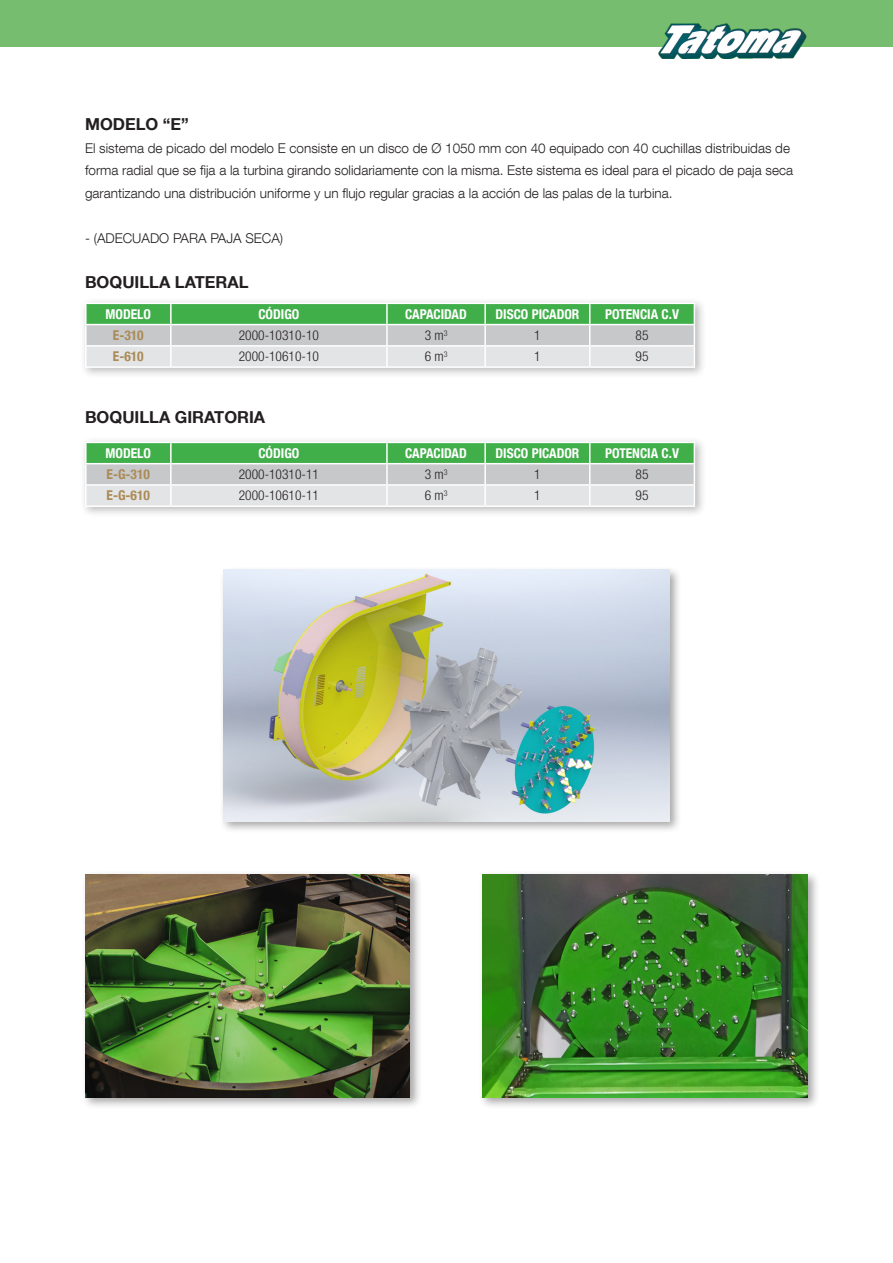
<style>
.page{position:relative;width:893px;height:1263px;background:#fff}
.page>*{position:absolute;margin:0;border:0;box-sizing:border-box;transform-origin:0 0}
.t1{font:700 16.5px "Helvetica Neue LT Com";color:#231f20}
.t2{font:300 13.5px/22.5px "Helvetica Neue LT Com";color:#231f20}
.t3{font:700 condensed 13.5px "Helvetica Neue LT Com";color:#fff}
.t4{font:300 condensed 13.5px "Helvetica Neue LT Com";color:#231f20}
.t5{font:700 condensed 13.5px "Helvetica Neue LT Com";color:#ab8b56}
</style>
<div class="page">
<div style="left:0;top:0;width:893px;height:47px;background:#76bd6f"></div>
<img style="left:658px;top:23px;width:149px;height:36px">
<div style="left:479px;top:870px;width:341px;height:240px;background:#231f20;opacity:.4"></div>
<img style="left:483px;top:874px;width:325px;height:224px">
<div style="left:81px;top:870px;width:341px;height:240px;background:#231f20;opacity:.4"></div>
<img style="left:85px;top:874px;width:325px;height:224px">
<div style="left:80px;top:297px;width:626px;height:82px;background:#231f20;opacity:.3"></div>
<hr style="left:171px;top:366px;width:216px;height:2px;background:#fff">
<hr style="left:387px;top:366px;width:98px;height:2px;background:#fff">
<hr style="left:485px;top:366px;width:105px;height:2px;background:#fff">
<hr style="left:590px;top:366px;width:105px;height:2px;background:#fff">
<svg style="left:85px;top:303px;width:610px;height:64px;background:#abcdaf"></svg>
<hr style="left:85px;top:366px;width:86px;height:2px;background:#fff">
<div style="left:80px;top:436px;width:626px;height:82px;background:#231f20;opacity:.3"></div>
<hr style="left:171px;top:505px;width:216px;height:2px;background:#fff">
<hr style="left:387px;top:505px;width:98px;height:2px;background:#fff">
<hr style="left:485px;top:505px;width:105px;height:2px;background:#fff">
<hr style="left:590px;top:505px;width:105px;height:2px;background:#fff">
<svg style="left:85px;top:442px;width:610px;height:64px;background:#abcdaf"></svg>
<hr style="left:85px;top:505px;width:86px;height:2px;background:#fff">
<div style="left:219px;top:566px;width:463px;height:268px;background:#231f20;opacity:.4"></div>
<img style="left:223px;top:570px;width:447px;height:251px">
<p class="t1" style="left:85px;top:114px;width:105px">MODELO “E”</p>
<p class="t2" style="left:85px;top:136px;width:709px">El sistema de picado del modelo E consiste en un disco de Ø 1050 mm con 40 equipado con 40 cuchillas distribuidas de forma radial que se fija a la turbina girando solidariamente con la misma. Este sistema es ideal para el picado de paja seca garantizando una distribución uniforme y un flujo regular gracias a la acción de las palas de la turbina.</p>
<p class="t2" style="left:85px;top:226px;width:200px">- (ADECUADO PARA PAJA SECA)</p>
<p class="t1" style="left:85px;top:271px;width:165px">BOQUILLA LATERAL</p>
<p class="t3" style="left:106px;top:306px;width:47px">MODELO</p>
<p class="t3" style="left:258px;top:306px;width:42px">CÓDIGO</p>
<p class="t3" style="left:405px;top:306px;width:63px">CAPACIDAD</p>
<p class="t3" style="left:495px;top:306px;width:85px">DISCO PICADOR</p>
<p class="t3" style="left:605px;top:306px;width:75px">POTENCIA C.V</p>
<p class="t5" style="left:113px;top:327px;width:32px">E-310</p>
<p class="t4" style="left:239px;top:327px;width:82px">2000-10310-10</p>
<p class="t4" style="left:425px;top:327px;width:24px">3 m<sup>3</sup></p>
<p class="t4" style="left:534px;top:327px;width:8px">1</p>
<p class="t4" style="left:636px;top:327px;width:14px">85</p>
<p class="t5" style="left:113px;top:348px;width:32px">E-610</p>
<p class="t4" style="left:239px;top:349px;width:82px">2000-10610-10</p>
<p class="t4" style="left:425px;top:349px;width:24px">6 m<sup>3</sup></p>
<p class="t4" style="left:534px;top:349px;width:8px">1</p>
<p class="t4" style="left:636px;top:349px;width:14px">95</p>
<p class="t1" style="left:85px;top:406px;width:182px">BOQUILLA GIRATORIA</p>
<p class="t3" style="left:106px;top:445px;width:47px">MODELO</p>
<p class="t3" style="left:258px;top:445px;width:42px">CÓDIGO</p>
<p class="t3" style="left:405px;top:445px;width:63px">CAPACIDAD</p>
<p class="t3" style="left:495px;top:445px;width:85px">DISCO PICADOR</p>
<p class="t3" style="left:605px;top:445px;width:75px">POTENCIA C.V</p>
<p class="t5" style="left:107px;top:466px;width:45px">E-G-310</p>
<p class="t4" style="left:239px;top:467px;width:82px">2000-10310-11</p>
<p class="t4" style="left:425px;top:467px;width:24px">3 m<sup>3</sup></p>
<p class="t4" style="left:534px;top:467px;width:8px">1</p>
<p class="t4" style="left:636px;top:467px;width:14px">85</p>
<p class="t5" style="left:107px;top:487px;width:45px">E-G-610</p>
<p class="t4" style="left:239px;top:488px;width:82px">2000-10610-11</p>
<p class="t4" style="left:425px;top:488px;width:24px">6 m<sup>3</sup></p>
<p class="t4" style="left:534px;top:488px;width:8px">1</p>
<p class="t4" style="left:636px;top:488px;width:14px">95</p>
</div>
